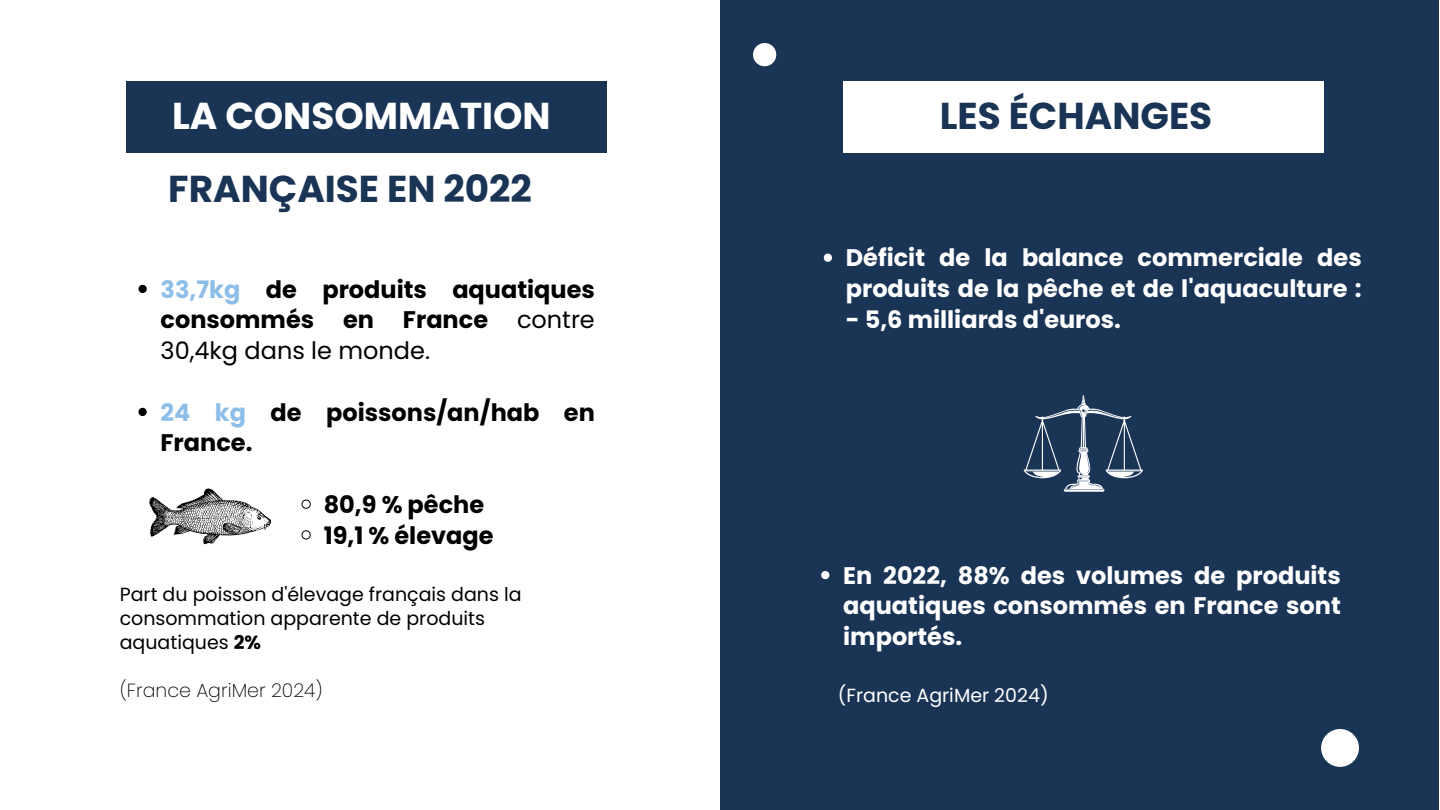
<style>
.page{position:relative;width:1440px;height:810px;background:#fff}
.page>*{position:absolute;margin:0;border:0;box-sizing:border-box;transform-origin:0 0}
.t1{font:700 37.4px "Poppins";color:#1a3456}
.t2{font:700 37.4px "Poppins";color:#fff}
.t3{font:700 24px/30.8px "Poppins";color:#fff}
.t4{font:700 24px/30.8px "Poppins";color:#000;text-align:justify}
.t5{font:19px/24px "Poppins";color:#000}
.t6{font:200 19px "Poppins";color:#000}
.t7{font:19px "Poppins";color:#fff}
.s1{color:#8dbee9}
.s2{font-weight:400}
.s3{font-weight:700}
</style>
<div class="page">
<div style="left:126px;top:81px;width:480px;height:72px;background:#1a3456"></div>
<div style="left:720px;top:0;width:719px;height:810px;background:#1a3456"></div>
<div style="left:843px;top:81px;width:481px;height:72px;background:#fff"></div>
<svg style="left:138px;top:285px;width:9px;height:8px"></svg>
<svg style="left:138px;top:408px;width:9px;height:8px"></svg>
<svg style="left:301px;top:499px;width:10px;height:10px"></svg>
<svg style="left:301px;top:530px;width:10px;height:10px"></svg>
<svg style="left:149px;top:488px;width:122px;height:56px"></svg>
<svg style="left:1024px;top:395px;width:119px;height:97px"></svg>
<svg style="left:824px;top:254px;width:8px;height:8px"></svg>
<svg style="left:821px;top:571px;width:8px;height:8px"></svg>
<div style="left:1321px;top:729px;width:38px;height:38px;background:#fff;border-radius:50%"></div>
<div style="left:753px;top:43px;width:23px;height:23px;background:#fff;border-radius:50%"></div>
<h1 class="t2" style="left:172px;top:90px;width:380px">LA CONSOMMATION</h1>
<p class="t1" style="left:168px;top:163px;width:365px">FRANÇAISE EN 2022</p>
<p class="t4" style="left:161px;top:274px;width:436px"><span class="s1">33,7kg</span> de produits aquatiques consommés en France <span class="s2">contre 30,4kg dans le monde.</span></p>
<p class="t4" style="left:161px;top:397px;width:436px"><span class="s1">24 kg</span> de poissons/an/hab en<br>France.</p>
<p class="t4" style="left:324px;top:489px;width:162px">80,9 % pêche</p>
<h1 class="t4" style="left:324px;top:520px;width:171px">19,1 % élevage</h1>
<h1 class="t5" style="left:120px;top:582px;width:403px">Part du poisson d'élevage français dans la consommation apparente de produits aquatiques <span class="s3">2%</span></h1>
<p class="t6" style="left:120px;top:677px;width:204px">(France AgriMer 2024)</p>
<p class="t1" style="left:940px;top:90px;width:274px">LES ÉCHANGES</p>
<p class="t3" style="left:846px;top:243px;width:517px">Déficit de la balance commerciale des produits de la pêche et de l'aquaculture :</p>
<p class="t3" style="left:846px;top:304px;width:277px">- 5,6 milliards d'euros.</p>
<p class="t3" style="left:843px;top:560px;width:499px;text-align:justify">En 2022, 88% des volumes de produits aquatiques consommés en France sont importés.</p>
<p class="t7" style="left:838px;top:682px;width:212px">(France AgriMer 2024)</p>
</div>
